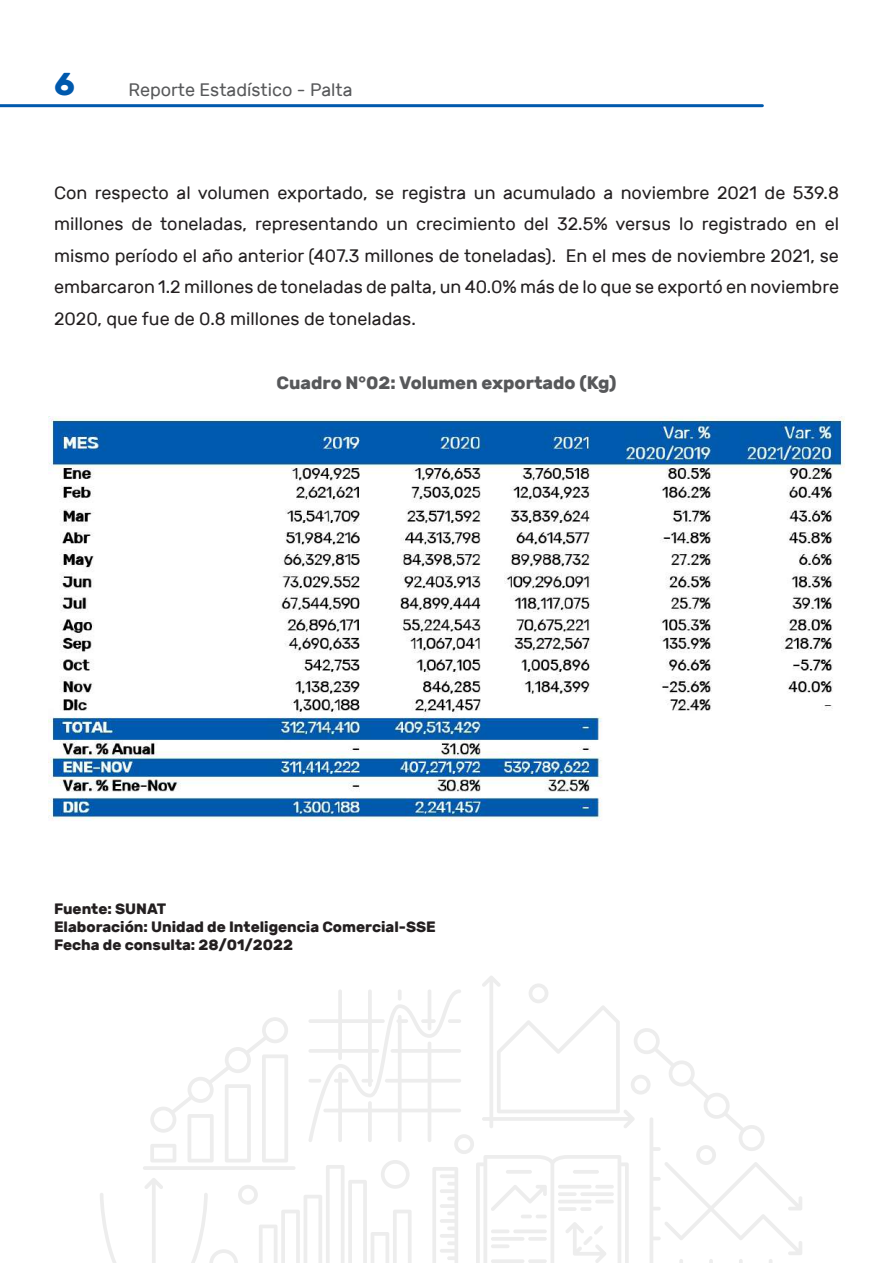
<style>
.page{position:relative;width:893px;height:1263px;background:#fff}
.page>*{position:absolute;margin:0;border:0;box-sizing:border-box;transform-origin:0 0}
.t1{font:700 31.5px "Rubik";color:#0059ad}
.t2{font:18px/31.5px "Rubik";color:#231f20;text-align:justify}
.t3{font:700 18px "Rubik";color:#57585a}
.t4{font:18px "Rubik";color:#57585a}
.t5{font:700 15px/18px "Rubik";color:#231f20}
</style>
<div class="page">
<hr style="left:0;top:104px;width:762px;height:3px;background:#0059ad">
<svg style="left:100px;top:976px;width:702px;height:287px"></svg>
<img style="left:49px;top:417px;width:796px;height:404px">
<h1 class="t1" style="left:54px;top:66px;width:22px">6</h1>
<p class="t4" style="left:128px;top:79px;width:226px">Reporte Estadístico - Palta</p>
<p class="t2" style="left:54px;top:177px;width:786px">Con respecto al volumen exportado, se registra un acumulado a noviembre 2021 de 539.8 millones de toneladas, representando un crecimiento del 32.5% versus lo registrado en el mismo período el año anterior (407.3 millones de toneladas). En el mes de noviembre 2021, se embarcaron 1.2 millones de toneladas de palta, un 40.0% más de lo que se exportó en noviembre 2020, que fue de 0.8 millones de toneladas.</p>
<p class="t3" style="left:276px;top:372px;width:342px">Cuadro N°02: Volumen exportado (Kg)</p>
<p class="t5" style="left:54px;top:899px;width:383px">Fuente: SUNAT<br>Elaboración: Unidad de Inteligencia Comercial-SSE<br>Fecha de consulta: 28/01/2022</p>
</div>
